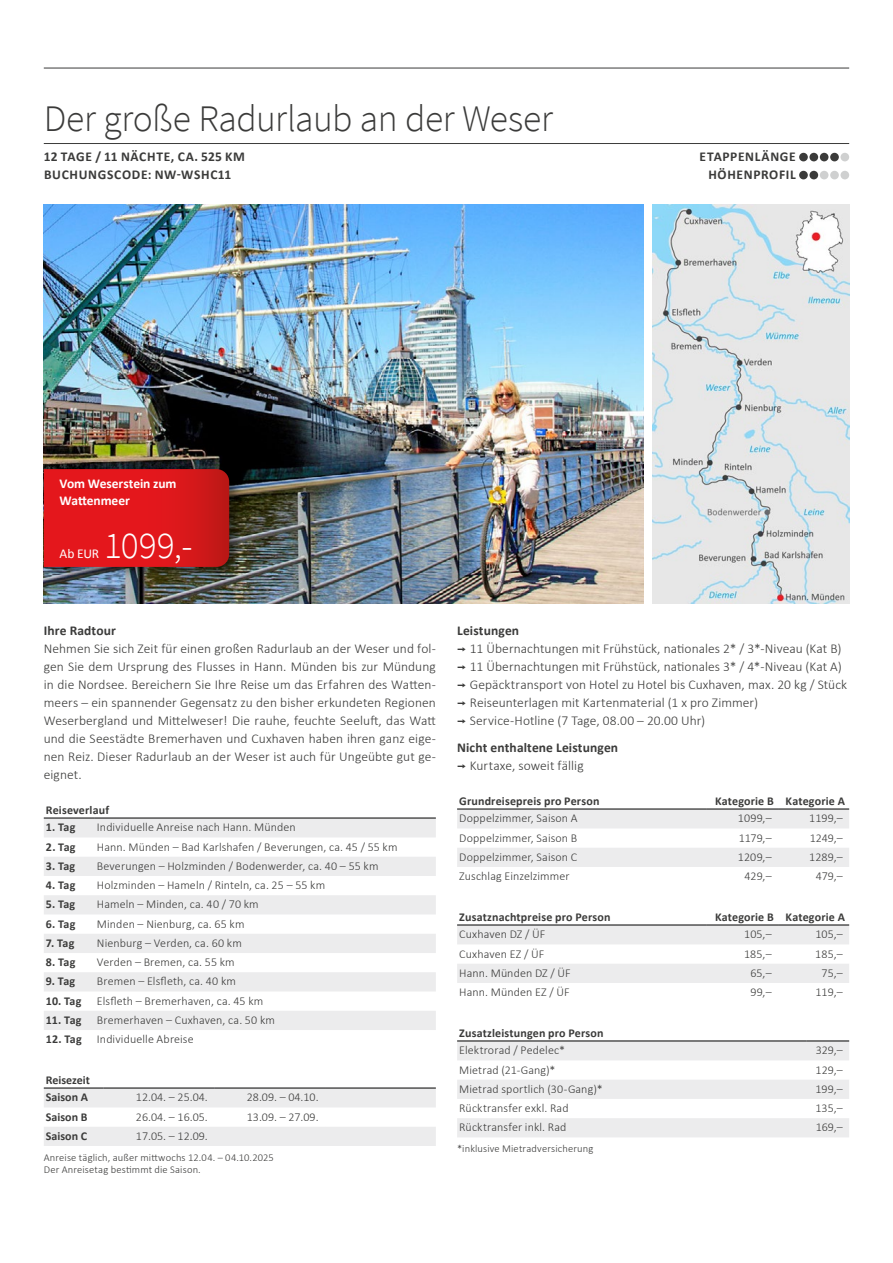
<style>
.page{position:relative;width:893px;height:1263px;background:#fff}
.page>*{position:absolute;margin:0;border:0;box-sizing:border-box;transform-origin:0 0}
.t1{font:300 37.5px "Source Sans Pro";letter-spacing:-.01em;color:#3b3b3a}
.t2{font:300 37.5px "Source Sans Pro";color:#fff}
.t3{font:300 13.5px/18px "Calibri";letter-spacing:.005em;color:#3b3b3a;text-align:justify}
.t4{font:700 13.5px/18px "Calibri";letter-spacing:.04em;color:#3b3b3a}
.t5{font:700 13.5px/18px "Calibri";letter-spacing:.01em;color:#3b3b3a}
.t6{font:700 13.5px/17.2px "Calibri";letter-spacing:-.005em;color:#fff}
.t7{font:13.5px "Calibri";color:#fff}
.t8{font:300 12px "Calibri";letter-spacing:.01em;color:#3b3b3a}
.t9{font:700 12px/17.7px "Calibri";letter-spacing:.015em;color:#3b3b3a}
.t10{font:300 10.5px/12px "Calibri";letter-spacing:.015em;color:#3b3b3a}
.s1{font-weight:700}
.s2{font-family:"Interstate";font-weight:400}
.s3{font-weight:300}
</style>
<div class="page">
<img style="left:44px;top:204px;width:600px;height:400px">
<img style="left:652px;top:204px;width:197px;height:400px">
<div style="left:40px;top:463px;width:204px;height:116px;background:#000;opacity:.45"></div>
<svg style="left:44px;top:469px;width:185px;height:98px;background:#db171b"></svg>
<hr style="left:44px;top:143px;width:805px;height:1px;background:#3b3b3a">
<hr style="left:44px;top:68px;width:805px;height:1px;background:#3b3b3a">
<div style="left:799px;top:153px;width:9px;height:8px;background:#3b3b3a;border-radius:50%"></div>
<div style="left:809px;top:153px;width:9px;height:8px;background:#3b3b3a;border-radius:50%"></div>
<div style="left:820px;top:153px;width:8px;height:8px;background:#3b3b3a;border-radius:50%"></div>
<div style="left:830px;top:153px;width:9px;height:8px;background:#3b3b3a;border-radius:50%"></div>
<div style="left:840px;top:153px;width:9px;height:8px;background:#cfd0d0;border-radius:50%"></div>
<div style="left:799px;top:171px;width:9px;height:8px;background:#3b3b3a;border-radius:50%"></div>
<div style="left:809px;top:171px;width:9px;height:8px;background:#3b3b3a;border-radius:50%"></div>
<div style="left:820px;top:171px;width:8px;height:8px;background:#cfd0d0;border-radius:50%"></div>
<div style="left:830px;top:171px;width:9px;height:8px;background:#cfd0d0;border-radius:50%"></div>
<div style="left:840px;top:171px;width:9px;height:8px;background:#cfd0d0;border-radius:50%"></div>
<svg style="left:44px;top:819px;width:392px;height:211px;fill:#ececed"></svg>
<hr style="left:44px;top:818px;width:51px;height:1px;background:#000">
<hr style="left:95px;top:818px;width:341px;height:1px;background:#000">
<svg style="left:44px;top:1089px;width:392px;height:57px"></svg>
<hr style="left:44px;top:1088px;width:59px;height:1px;background:#000">
<hr style="left:103px;top:1088px;width:111px;height:1px;background:#000">
<hr style="left:214px;top:1088px;width:111px;height:1px;background:#000">
<hr style="left:325px;top:1088px;width:111px;height:1px;background:#000">
<svg style="left:457px;top:810px;width:392px;height:57px"></svg>
<hr style="left:457px;top:809px;width:250px;height:1px;background:#000">
<hr style="left:707px;top:809px;width:71px;height:1px;background:#000">
<hr style="left:778px;top:809px;width:71px;height:1px;background:#000">
<svg style="left:457px;top:926px;width:392px;height:57px"></svg>
<hr style="left:457px;top:925px;width:250px;height:1px;background:#000">
<hr style="left:707px;top:925px;width:71px;height:1px;background:#000">
<hr style="left:778px;top:925px;width:71px;height:1px;background:#000">
<svg style="left:457px;top:1042px;width:392px;height:95px"></svg>
<hr style="left:457px;top:1041px;width:349px;height:1px;background:#000">
<hr style="left:806px;top:1041px;width:43px;height:1px;background:#000">
<h1 class="t1" style="left:44px;top:96px;width:511px">Der große Radurlaub an der Weser</h1>
<p class="t4" style="left:44px;top:147px;width:203px">12 TAGE / 11 NÄCHTE, CA. 525 KM<br>BUCHUNGSCODE: NW-WSHC11</p>
<p class="t4" style="left:700px;top:147px;width:98px;text-align:right">ETAPPENLÄNGE<br>HÖHENPROFIL</p>
<p class="t6" style="left:60px;top:474px;width:118px">Vom Weserstein zum<br>Wattenmeer</p>
<p class="t7" style="left:60px;top:544px;width:41px">Ab EUR</p>
<h1 class="t2" style="left:104px;top:522px;width:90px">1099,-</h1>
<p class="t5" style="left:44px;top:621px;width:74px">Ihre Radtour</p>
<p class="t3" style="left:44px;top:640px;width:394px">Nehmen Sie sich Zeit für einen großen Radurlaub an der Weser und fol&shy;gen Sie dem Ursprung des Flusses in Hann. Münden bis zur Mündung in die Nordsee. Bereichern Sie Ihre Reise um das Erfahren des Watten&shy;meers – ein spannender Gegensatz zu den bisher erkundeten Regionen Weserbergland und Mittelweser! Die rauhe, feuchte Seeluft, das Watt und die Seestädte Bremerhaven und Cuxhaven haben ihren ganz eige&shy;nen Reiz. Dieser Radurlaub an der Weser ist auch für Ungeübte gut ge&shy;eignet.</p>
<p class="t9" style="left:46px;top:800px;width:65px">Reiseverlauf</p>
<p class="t9" style="left:46px;top:818px;width:31px">1. Tag</p>
<p class="t8" style="left:97px;top:820px;width:200px">Individuelle Anreise nach Hann. Münden</p>
<p class="t9" style="left:46px;top:837px;width:31px">2. Tag</p>
<p class="t8" style="left:97px;top:839px;width:302px">Hann. Münden – Bad Karlshafen / Beverungen, ca. 45 / 55 km</p>
<p class="t9" style="left:46px;top:857px;width:31px">3. Tag</p>
<p class="t8" style="left:97px;top:858px;width:283px">Beverungen – Holzminden / Bodenwerder, ca. 40 – 55 km</p>
<p class="t9" style="left:46px;top:876px;width:31px">4. Tag</p>
<p class="t8" style="left:97px;top:878px;width:230px">Holzminden – Hameln / Rinteln, ca. 25 – 55 km</p>
<p class="t9" style="left:46px;top:895px;width:31px">5. Tag</p>
<p class="t8" style="left:97px;top:897px;width:163px">Hameln – Minden, ca. 40 / 70 km</p>
<p class="t9" style="left:46px;top:914px;width:31px">6. Tag</p>
<p class="t8" style="left:97px;top:916px;width:149px">Minden – Nienburg, ca. 65 km</p>
<p class="t9" style="left:46px;top:934px;width:30px">7. Tag</p>
<p class="t8" style="left:97px;top:935px;width:146px">Nienburg – Verden, ca. 60 km</p>
<p class="t9" style="left:46px;top:953px;width:31px">8. Tag</p>
<p class="t8" style="left:97px;top:955px;width:139px">Verden – Bremen, ca. 55 km</p>
<p class="t9" style="left:46px;top:972px;width:31px">9. Tag</p>
<p class="t8" style="left:97px;top:974px;width:141px">Bremen – Elsfleth, ca. 40 km</p>
<p class="t9" style="left:46px;top:991px;width:37px">10. Tag</p>
<p class="t8" style="left:97px;top:993px;width:168px">Elsfleth – Bremerhaven, ca. 45 km</p>
<p class="t9" style="left:46px;top:1011px;width:37px">11. Tag</p>
<p class="t8" style="left:97px;top:1012px;width:180px">Bremerhaven – Cuxhaven, ca. 50 km</p>
<p class="t9" style="left:46px;top:1030px;width:37px">12. Tag</p>
<p class="t8" style="left:97px;top:1032px;width:98px">Individuelle Abreise</p>
<p class="t9" style="left:46px;top:1070px;width:45px">Reisezeit<br>Saison A</p>
<p class="t8" style="left:136px;top:1090px;width:73px">12.04. – 25.04.</p>
<p class="t8" style="left:247px;top:1090px;width:73px">28.09. – 04.10.</p>
<p class="t9" style="left:46px;top:1107px;width:43px">Saison B</p>
<p class="t8" style="left:136px;top:1109px;width:73px">26.04. – 16.05.</p>
<p class="t8" style="left:247px;top:1109px;width:73px">13.09. – 27.09.</p>
<p class="t9" style="left:46px;top:1127px;width:43px">Saison C</p>
<p class="t8" style="left:136px;top:1128px;width:73px">17.05. – 12.09.</p>
<p class="t10" style="left:44px;top:1151px;width:232px">Anreise täglich, außer mittwochs 12.04. – 04.10.2025<br>Der Anreisetag bestimmt die Saison.</p>
<p class="t3" style="left:457px;top:622px;width:392px;text-align:left"><span class="s1">Leistungen<br></span><span class="s2">¬</span> 11 Übernachtungen mit Frühstück, nationales 2* / 3*-Niveau (Kat B) <span class="s2">¬</span> 11 Übernachtungen mit Frühstück, nationales 3* / 4*-Niveau (Kat A) <span class="s2">¬</span> Gepäcktransport von Hotel zu Hotel bis Cuxhaven, max. 20 kg / Stück <span class="s2">¬</span> Reiseunterlagen mit Kartenmaterial (1 x pro Zimmer)<br><span class="s2">¬</span> Service-Hotline (7 Tage, 08.00 – 20.00 Uhr)</p>
<p class="t5" style="left:457px;top:738px;width:163px">Nicht enthaltene Leistungen <span class="s2">¬</span> <span class="s3">Kurtaxe, soweit fällig</span></p>
<p class="t9" style="left:459px;top:791px;width:142px">Grundreisepreis pro Person</p>
<p class="t9" style="left:715px;top:791px;width:131px">Kategorie B Kategorie A</p>
<p class="t8" style="left:459px;top:811px;width:120px">Doppelzimmer, Saison A</p>
<p class="t8" style="left:738px;top:811px;width:35px">1099,–</p>
<p class="t8" style="left:809px;top:811px;width:35px">1199,–</p>
<p class="t8" style="left:459px;top:830px;width:120px">Doppelzimmer, Saison B</p>
<p class="t8" style="left:739px;top:830px;width:34px">1179,–</p>
<p class="t8" style="left:810px;top:830px;width:35px">1249,–</p>
<p class="t8" style="left:459px;top:849px;width:120px">Doppelzimmer, Saison C</p>
<p class="t8" style="left:738px;top:849px;width:35px">1209,–</p>
<p class="t8" style="left:809px;top:849px;width:35px">1289,–</p>
<p class="t8" style="left:459px;top:869px;width:112px">Zuschlag Einzelzimmer</p>
<p class="t8" style="left:745px;top:869px;width:29px">429,–</p>
<p class="t8" style="left:816px;top:869px;width:28px">479,–</p>
<p class="t9" style="left:459px;top:907px;width:153px">Zusatznachtpreise pro Person</p>
<p class="t9" style="left:715px;top:907px;width:131px">Kategorie B Kategorie A</p>
<p class="t8" style="left:459px;top:927px;width:88px">Cuxhaven DZ / ÜF</p>
<p class="t8" style="left:744px;top:927px;width:29px">105,–</p>
<p class="t8" style="left:815px;top:927px;width:29px">105,–</p>
<p class="t8" style="left:459px;top:946px;width:87px">Cuxhaven EZ / ÜF</p>
<p class="t8" style="left:744px;top:946px;width:29px">185,–</p>
<p class="t8" style="left:815px;top:946px;width:29px">185,–</p>
<p class="t8" style="left:459px;top:965px;width:113px">Hann. Münden DZ / ÜF</p>
<p class="t8" style="left:750px;top:965px;width:23px">65,–</p>
<p class="t8" style="left:822px;top:965px;width:23px">75,–</p>
<p class="t8" style="left:459px;top:985px;width:112px">Hann. Münden EZ / ÜF</p>
<p class="t8" style="left:750px;top:985px;width:23px">99,–</p>
<p class="t8" style="left:816px;top:985px;width:29px">119,–</p>
<p class="t9" style="left:459px;top:1023px;width:146px">Zusatzleistungen pro Person</p>
<p class="t8" style="left:459px;top:1043px;width:107px">Elektrorad / Pedelec*</p>
<p class="t8" style="left:816px;top:1043px;width:29px">329,–</p>
<p class="t8" style="left:459px;top:1062px;width:98px">Mietrad (21-Gang)*</p>
<p class="t8" style="left:815px;top:1062px;width:29px">129,–</p>
<p class="t8" style="left:459px;top:1081px;width:145px">Mietrad sportlich (30-Gang)*</p>
<p class="t8" style="left:815px;top:1081px;width:29px">199,–</p>
<p class="t8" style="left:459px;top:1101px;width:111px">Rücktransfer exkl. Rad</p>
<p class="t8" style="left:815px;top:1101px;width:29px">135,–</p>
<p class="t8" style="left:459px;top:1120px;width:109px">Rücktransfer inkl. Rad</p>
<p class="t8" style="left:816px;top:1120px;width:29px">169,–</p>
<p class="t10" style="left:457px;top:1142px;width:138px">*inklusive Mietradversicherung</p>
</div>
